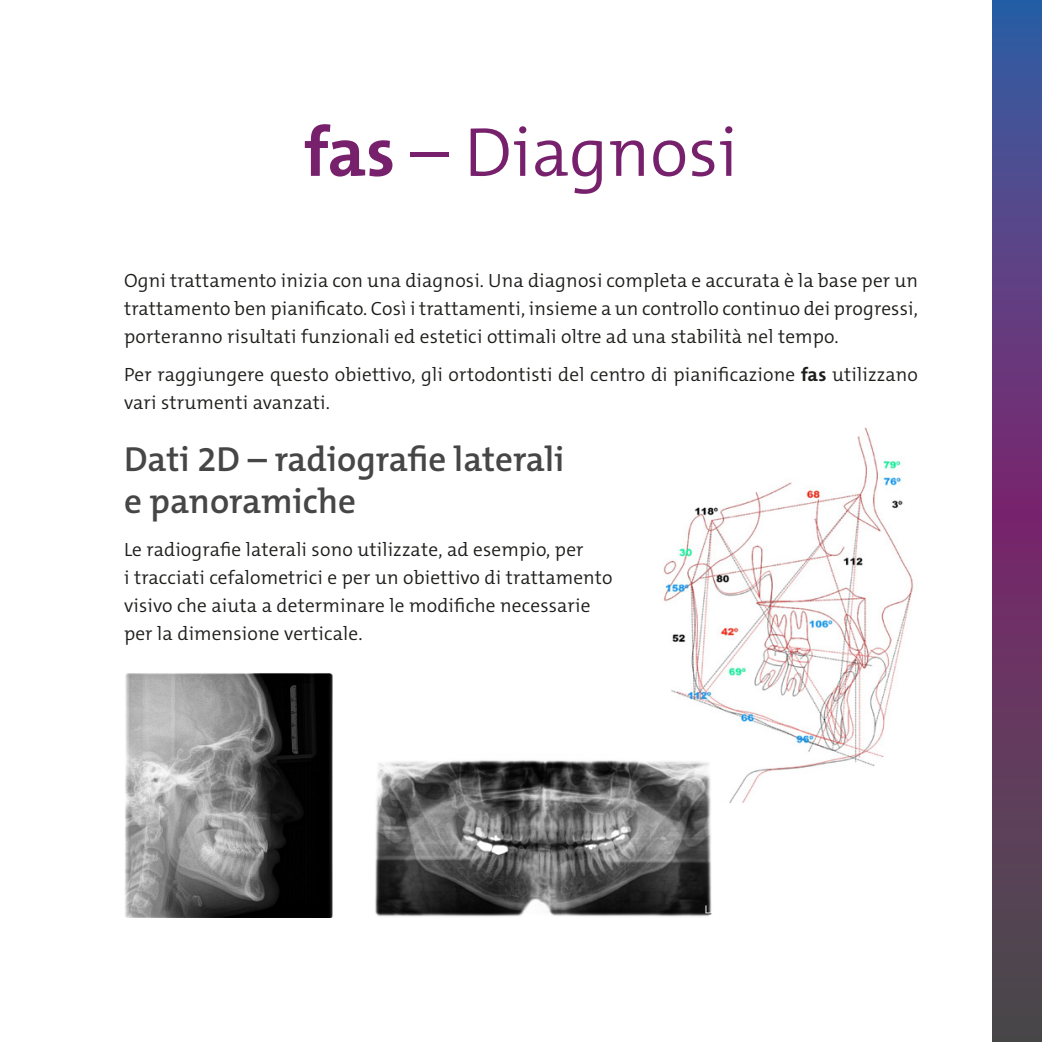
<style>
.page{position:relative;width:1042px;height:1042px;background:#fff}
.page>*{position:absolute;margin:0;border:0;box-sizing:border-box;transform-origin:0 0}
.t1{font:300 70px "The Mix C5";color:#77216c}
.t2{font:600 35px/42px "The Mix C5";color:#454645}
.copy_2mm_abstand{font:300 19.25px/28px "The Mix C5";letter-spacing:.01em;color:#1d1d1b}
.s1{font-weight:700}
</style>
<div class="page">
<svg style="left:992px;top:0;width:50px;height:1042px;background:#5b3e71"></svg>
<img style="left:663px;top:427px;width:250px;height:375px">
<img style="left:125px;top:673px;width:207px;height:245px">
<img style="left:375px;top:753px;width:338px;height:164px">
<p class="t1" style="left:304px;top:107px;width:435px"><span class="s1">fas</span> – Diagnosi</p>
<p class="copy_2mm_abstand" style="left:124px;top:267px;width:795px;text-align:justify">Ogni trattamento inizia con una diagnosi. Una diagnosi completa e accurata è la base per un trattamento ben pianificato. Così i trattamenti, insieme a un controllo continuo dei progressi, porteranno risultati funzionali ed estetici ottimali oltre ad una stabilità nel tempo.</p>
<p class="copy_2mm_abstand" style="left:124px;top:361px;width:795px">Per raggiungere questo obiettivo, gli ortodontisti del centro di pianificazione <span class="s1">fas</span> utilizzano vari strumenti avanzati.</p>
<p class="t2" style="left:124px;top:438px;width:442px">Dati 2D – radiografie laterali e panoramiche</p>
<p class="copy_2mm_abstand" style="left:124px;top:535px;width:490px">Le radiografie laterali sono utilizzate, ad esempio, per<br>i tracciati cefalometrici e per un obiettivo di trattamento visivo che aiuta a determinare le modifiche necessarie per la dimensione verticale.</p>
</div>
